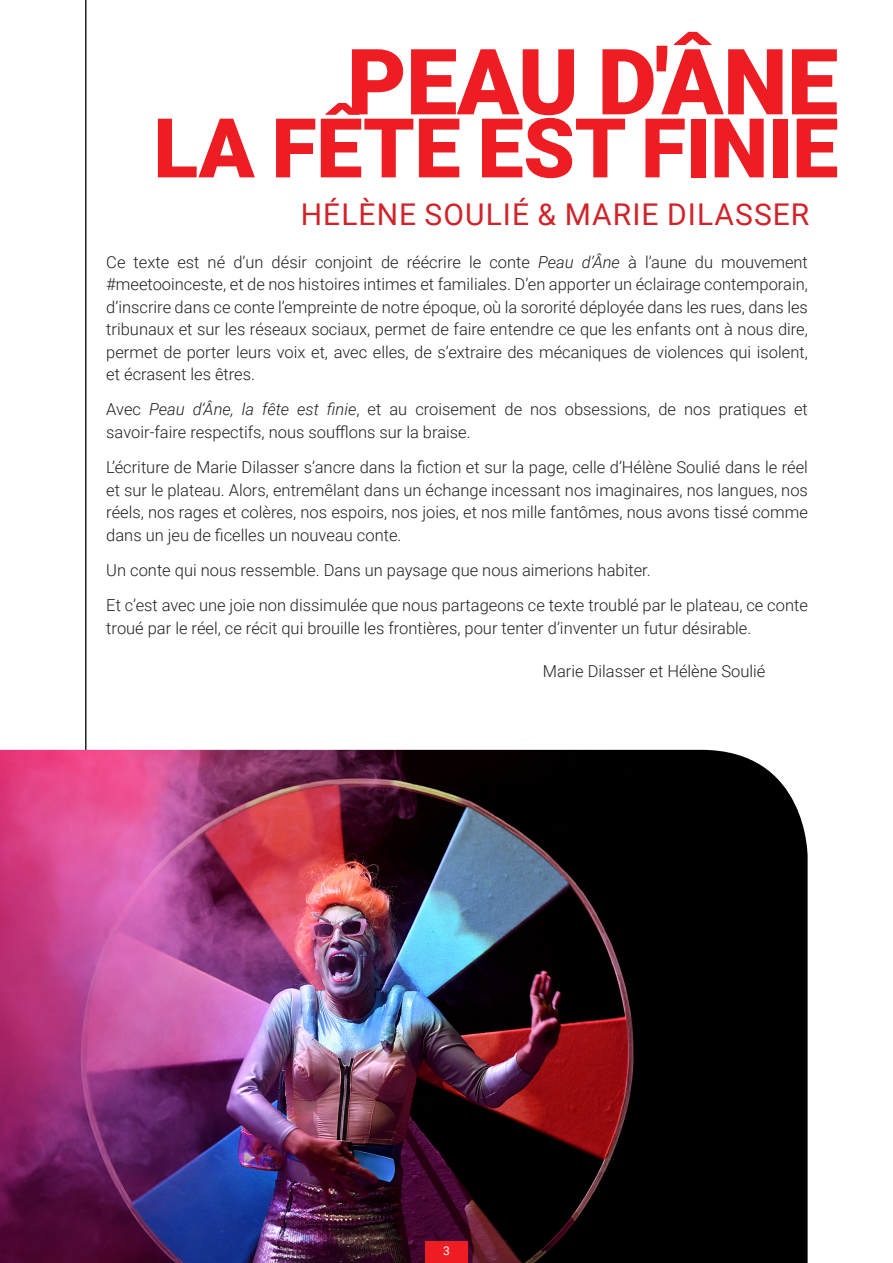
<style>
.page{position:relative;width:893px;height:1263px;background:#fff}
.page>*{position:absolute;margin:0;border:0;box-sizing:border-box;transform-origin:0 0}
.t1{font:900 91.5px "Roboto";letter-spacing:-.005em;color:#ee1d23}
.t2{font:900 82.5px "Roboto";letter-spacing:-.005em;color:#ee1d23}
.INTER{font:30px "Roboto";letter-spacing:.035em;color:#d1232a}
.TEXTE1{font:300 16.5px/22.5px "Roboto";color:#231f20;text-align:justify}
.t3{font:12px "Roboto";color:#fff}
.s1{font-style:italic}
</style>
<div class="page">
<hr style="left:85px;top:0;width:2px;height:1263px;background:#231f20">
<img style="left:0;top:750px;width:808px;height:513px">
<div style="left:425px;top:1242px;width:43px;height:21px;background:#ee1d23"></div>
<p class="t1" style="left:347px;top:18px;width:493px">PEAU D'ÂNE</p>
<p class="t2" style="left:153px;top:90px;width:686px">LA FÊTE EST FINIE</p>
<p class="INTER" style="left:301px;top:194px;width:510px">HÉLÈNE SOULIÉ &amp; MARIE DILASSER</p>
<p class="TEXTE1" style="left:106px;top:250px;width:703px">Ce texte est né d’un désir conjoint de réécrire le conte <span class="s1">Peau d’Âne</span> à l’aune du mouvement #meetooinceste, et de nos histoires intimes et familiales. D’en apporter un éclairage contemporain, d’inscrire dans ce conte l’empreinte de notre époque, où la sororité déployée dans les rues, dans les tribunaux et sur les réseaux sociaux, permet de faire entendre ce que les enfants ont à nous dire, permet de porter leurs voix et, avec elles, de s’extraire des mécaniques de violences qui isolent, et écrasent les êtres.</p>
<p class="TEXTE1" style="left:106px;top:398px;width:703px">Avec <span class="s1">Peau d’Âne, la fête est finie</span>, et au croisement de nos obsessions, de nos pratiques et savoir-faire respectifs, nous soufflons sur la braise.</p>
<p class="TEXTE1" style="left:106px;top:455px;width:703px">L’écriture de Marie Dilasser s’ancre dans la fiction et sur la page, celle d’Hélène Soulié dans le réel et sur le plateau. Alors, entremêlant dans un échange incessant nos imaginaires, nos langues, nos réels, nos rages et colères, nos espoirs, nos joies, et nos mille fantômes, nous avons tissé comme dans un jeu de ficelles un nouveau conte.</p>
<p class="TEXTE1" style="left:106px;top:558px;width:546px">Un conte qui nous ressemble. Dans un paysage que nous aimerions habiter.</p>
<p class="TEXTE1" style="left:106px;top:593px;width:703px">Et c’est avec une joie non dissimulée que nous partageons ce texte troublé par le plateau, ce conte troué par le réel, ce récit qui brouille les frontières, pour tenter d’inventer un futur désirable.</p>
<p class="TEXTE1" style="left:543px;top:660px;width:224px">Marie Dilasser et Hélène Soulié</p>
<p class="t3" style="left:443px;top:1242px;width:8px">3</p>
</div>
